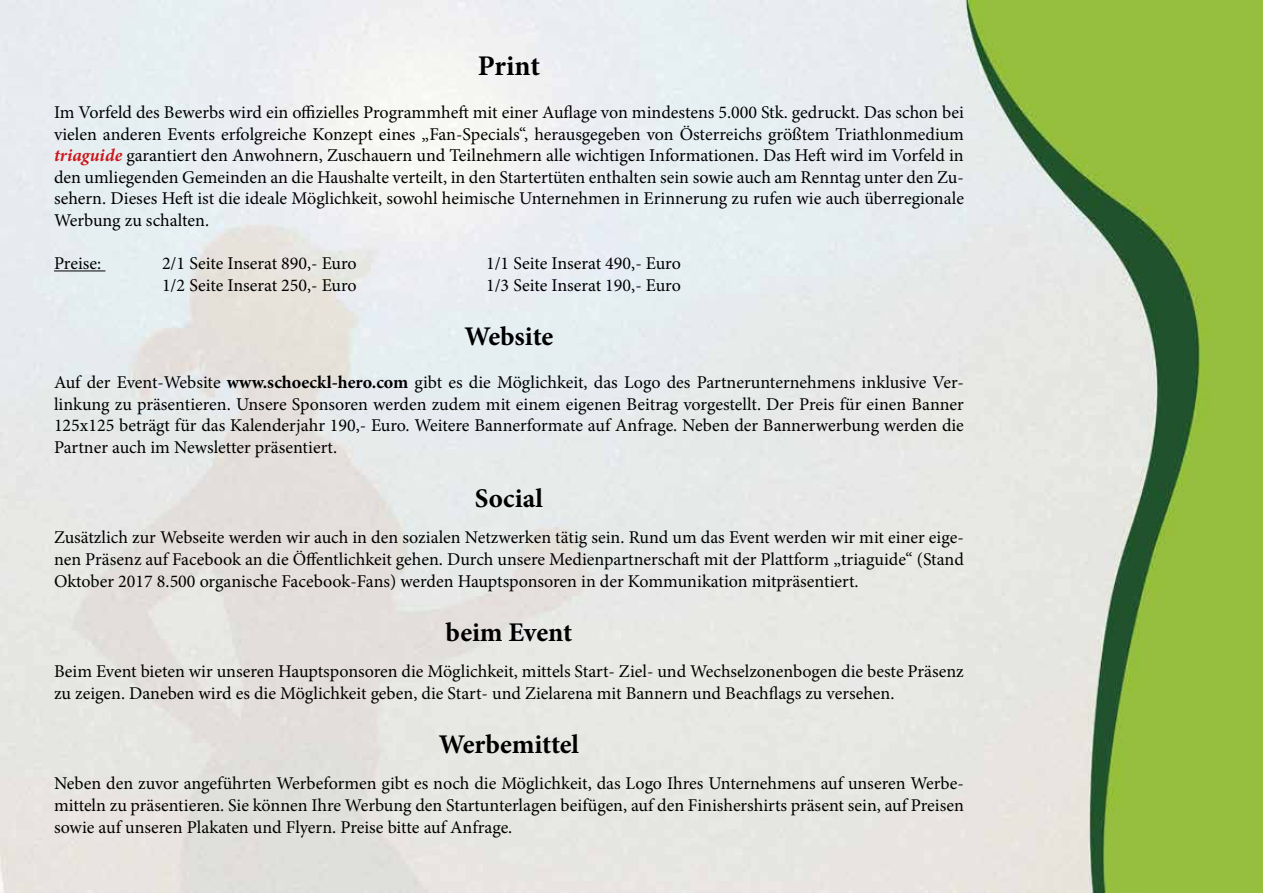
<style>
.page{position:relative;width:1263px;height:893px;background:#fff}
.page>*{position:absolute;margin:0;border:0;box-sizing:border-box;transform-origin:0 0}
.t1{font:700 28.5px "Minion Pro";letter-spacing:-.005em;color:#000}
.t2{font:700 27px "Minion Pro";letter-spacing:-.005em;color:#000}
.t3{font:18px/21.6px "Minion Pro";color:#000;text-align:justify}
.s1{font-weight:700;font-style:italic;color:#cd171a}
.s2{font-weight:700}
</style>
<div class="page">
<img style="left:0;top:0;width:1263px;height:893px">
<hr style="left:54px;top:270px;width:51px;height:1px;background:#000">
<h1 class="t1" style="left:478px;top:46px;width:64px">Print</h1>
<p class="t3" style="left:54px;top:101px;width:911px">Im Vorfeld des Bewerbs wird ein offizielles Programmheft mit einer Auflage von mindestens 5.000 Stk. gedruckt. Das schon bei vielen anderen Events erfolgreiche Konzept eines „Fan-Specials“, herausgegeben von Österreichs größtem Triathlonmedium <span class="s1">triaguide</span> garantiert den Anwohnern, Zuschauern und Teilnehmern alle wichtigen Informationen. Das Heft wird im Vorfeld in den umliegenden Gemeinden an die Haushalte verteilt, in den Startertüten enthalten sein sowie auch am Renntag unter den Zu&shy;sehern. Dieses Heft ist die ideale Möglichkeit, sowohl heimische Unternehmen in Erinnerung zu rufen wie auch überregionale Werbung zu schalten.</p>
<p class="t3" style="left:54px;top:253px;width:49px">Preise:</p>
<p class="t3" style="left:162px;top:253px;width:196px">2/1 Seite Inserat 890,- Euro</p>
<p class="t3" style="left:486px;top:253px;width:196px">1/1 Seite Inserat 490,- Euro</p>
<p class="t3" style="left:162px;top:274px;width:196px">1/2 Seite Inserat 250,- Euro</p>
<p class="t3" style="left:486px;top:274px;width:196px">1/3 Seite Inserat 190,- Euro</p>
<h2 class="t2" style="left:465px;top:317px;width:90px">Website</h2>
<p class="t3" style="left:54px;top:371px;width:911px">Auf der Event-Website <span class="s2">www.schoeckl-hero.com</span> gibt es die Möglichkeit, das Logo des Partnerunternehmens inklusive Ver&shy;linkung zu präsentieren. Unsere Sponsoren werden zudem mit einem eigenen Beitrag vorgestellt. Der Preis für einen Banner 125x125 beträgt für das Kalenderjahr 190,- Euro. Weitere Bannerformate auf Anfrage. Neben der Bannerwerbung werden die Partner auch im Newsletter präsentiert.</p>
<h2 class="t2" style="left:475px;top:479px;width:70px">Social</h2>
<p class="t3" style="left:54px;top:527px;width:911px">Zusätzlich zur Webseite werden wir auch in den sozialen Netzwerken tätig sein. Rund um das Event werden wir mit einer eige&shy;nen Präsenz auf Facebook an die Öffentlichkeit gehen. Durch unsere Medienpartnerschaft mit der Plattform „triaguide“ (Stand Oktober 2017 8.500 organische Facebook-Fans) werden Hauptsponsoren in der Kommunikation mitpräsentiert.</p>
<h2 class="t2" style="left:446px;top:613px;width:128px">beim Event</h2>
<p class="t3" style="left:54px;top:661px;width:911px">Beim Event bieten wir unseren Hauptsponsoren die Möglichkeit, mittels Start- Ziel- und Wechselzonenbogen die beste Präsenz zu zeigen. Daneben wird es die Möglichkeit geben, die Start- und Zielarena mit Bannern und Beachflags zu versehen.</p>
<h2 class="t2" style="left:439px;top:725px;width:142px">Werbemittel</h2>
<p class="t3" style="left:54px;top:773px;width:911px">Neben den zuvor angeführten Werbeformen gibt es noch die Möglichkeit, das Logo Ihres Unternehmens auf unseren Werbe&shy;mitteln zu präsentieren. Sie können Ihre Werbung den Startunterlagen beifügen, auf den Finishershirts präsent sein, auf Preisen sowie auf unseren Plakaten und Flyern. Preise bitte auf Anfrage.</p>
</div>
